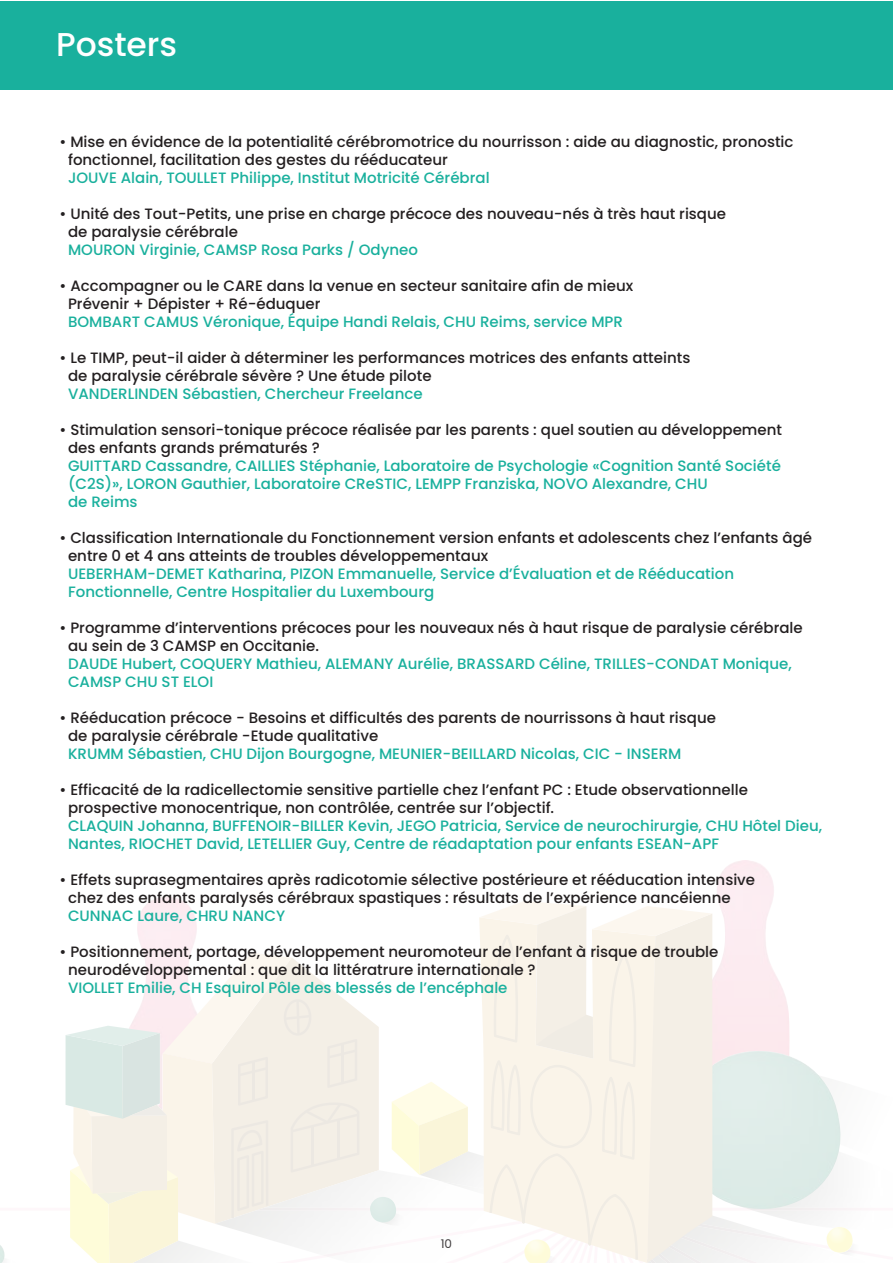
<style>
.page{position:relative;width:893px;height:1263px;background:#fff}
.page>*{position:absolute;margin:0;border:0;box-sizing:border-box;transform-origin:0 0}
.t1{font:500 33px "Poppins";color:#fff}
.t2{font:500 15px/18px "Poppins";color:#231f20}
.t3{font:500 15px/18px "Poppins";color:#19b09d}
.t4{font:12px "Poppins";color:#231f20}
</style>
<div class="page">
<svg style="left:0;top:901px;width:854px;height:362px"></svg>
<img style="left:97px;top:1191px;width:45px;height:13px">
<img style="left:130px;top:1105px;width:37px;height:11px">
<div style="left:0;top:1px;width:893px;height:88px;background:#19b09d"></div>
<h1 class="t1" style="left:56px;top:25px;width:123px">Posters</h1>
<p class="t2" style="left:68px;top:132px;width:727px;text-indent:-9px">• Mise en évidence de la potentialité cérébromotrice du nourrisson : aide au diagnostic, pronostic fonctionnel, facilitation des gestes du rééducateur</p>
<p class="t3" style="left:68px;top:168px;width:423px">JOUVE Alain, TOULLET Philippe, Institut Motricité Cérébral</p>
<p class="t2" style="left:68px;top:204px;width:660px;text-indent:-9px">• Unité des Tout-Petits, une prise en charge précoce des nouveau-nés à très haut risque de paralysie cérébrale</p>
<p class="t3" style="left:68px;top:240px;width:351px">MOURON Virginie, CAMSP Rosa Parks / Odyneo</p>
<p class="t2" style="left:68px;top:276px;width:567px;text-indent:-9px">• Accompagner ou le CARE dans la venue en secteur sanitaire afin de mieux<br>Prévenir + Dépister + Ré-éduquer</p>
<p class="t3" style="left:68px;top:312px;width:556px">BOMBART CAMUS Véronique, Équipe Handi Relais, CHU Reims, service MPR</p>
<p class="t2" style="left:68px;top:348px;width:624px;text-indent:-9px">• Le TIMP, peut-il aider à déterminer les performances motrices des enfants atteints de paralysie cérébrale sévère ? Une étude pilote</p>
<p class="t3" style="left:68px;top:384px;width:356px">VANDERLINDEN Sébastien, Chercheur Freelance</p>
<p class="t2" style="left:68px;top:420px;width:715px;text-indent:-9px">• Stimulation sensori-tonique précoce réalisée par les parents : quel soutien au développement des enfants grands prématurés ?</p>
<p class="t3" style="left:68px;top:456px;width:714px">GUITTARD Cassandre, CAILLIES Stéphanie, Laboratoire de Psychologie «Cognition Santé Société (C2S)», LORON Gauthier, Laboratoire CReSTIC, LEMPP Franziska, NOVO Alexandre, CHU<br>de Reims</p>
<p class="t2" style="left:68px;top:528px;width:745px;text-indent:-9px">• Classification Internationale du Fonctionnement version enfants et adolescents chez l’enfants âgé entre 0 et 4 ans atteints de troubles développementaux</p>
<p class="t3" style="left:68px;top:564px;width:668px">UEBERHAM-DEMET Katharina, PIZON Emmanuelle, Service d’Évaluation et de Rééducation<br>Fonctionnelle, Centre Hospitalier du Luxembourg</p>
<p class="t2" style="left:68px;top:618px;width:736px;text-indent:-9px">• Programme d’interventions précoces pour les nouveaux nés à haut risque de paralysie cérébrale au sein de 3 CAMSP en Occitanie.</p>
<p class="t3" style="left:68px;top:654px;width:725px">DAUDE Hubert, COQUERY Mathieu, ALEMANY Aurélie, BRASSARD Céline, TRILLES-CONDAT Monique,<br>CAMSP CHU ST ELOI</p>
<p class="t2" style="left:68px;top:708px;width:649px;text-indent:-9px">• Rééducation précoce - Besoins et difficultés des parents de nourrissons à haut risque de paralysie cérébrale -Etude qualitative</p>
<p class="t3" style="left:68px;top:744px;width:615px">KRUMM Sébastien, CHU Dijon Bourgogne, MEUNIER-BEILLARD Nicolas, CIC - INSERM</p>
<p class="t2" style="left:68px;top:780px;width:681px;text-indent:-9px">• Efficacité de la radicellectomie sensitive partielle chez l’enfant PC : Etude observationnelle prospective monocentrique, non contrôlée, centrée sur l’objectif.</p>
<p class="t3" style="left:68px;top:816px;width:756px">CLAQUIN Johanna, BUFFENOIR-BILLER Kevin, JEGO Patricia, Service de neurochirurgie, CHU Hôtel Dieu,<br>Nantes, RIOCHET David, LETELLIER Guy, Centre de réadaptation pour enfants ESEAN-APF</p>
<p class="t2" style="left:68px;top:870px;width:689px;text-indent:-9px">• Effets suprasegmentaires après radicotomie sélective postérieure et rééducation intensive chez des enfants paralysés cérébraux spastiques : résultats de l’expérience nancéienne</p>
<p class="t3" style="left:68px;top:906px;width:219px">CUNNAC Laure, CHRU NANCY</p>
<p class="t2" style="left:68px;top:942px;width:652px;text-indent:-9px">• Positionnement, portage, développement neuromoteur de l’enfant à risque de trouble neurodéveloppemental : que dit la littératrure internationale ?</p>
<p class="t3" style="left:68px;top:978px;width:441px">VIOLLET Emilie, CH Esquirol Pôle des blessés de l’encéphale</p>
<p class="t4" style="left:441px;top:1237px;width:13px">10</p>
</div>
